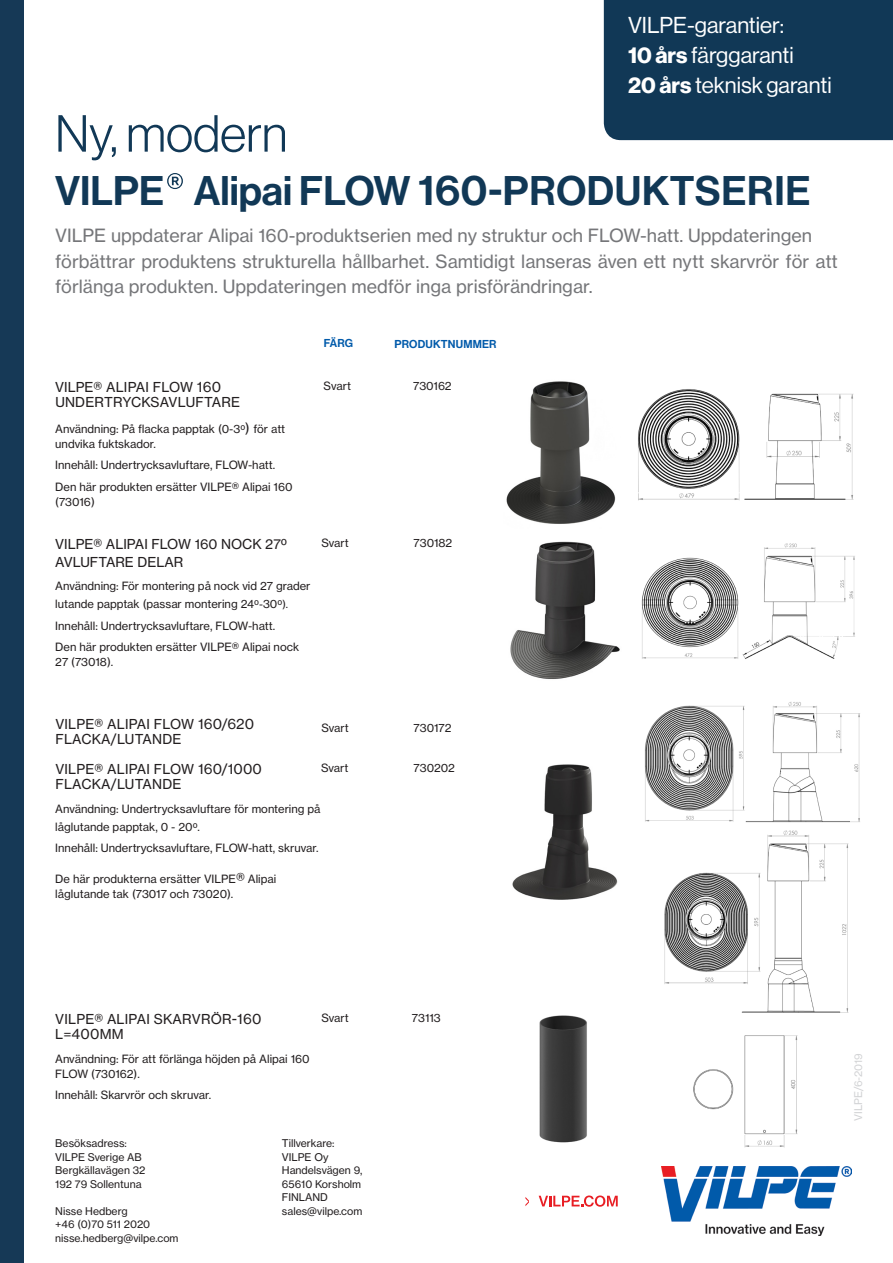
<style>
.page{position:relative;width:893px;height:1263px;background:#fff}
.page>*{position:absolute;margin:0;border:0;box-sizing:border-box;transform-origin:0 0}
.t1{font:51px "N Haas Grotesk DS Pro 45 Lt";color:#113856}
.t2{font:40.5px "N Haas Grotesk DS Pro 65 Md";letter-spacing:.005em;color:#113856}
.t3{font:22.5px "N Haas Grotesk DS Pro 55 Rg";color:#fff}
.t4{font:18px/25.5px "N Haas Grotesk TX Pro 55 Rg";color:#757679}
.Hinnaston_taulukon_k{font:13.5px/18px "N Haas Grotesk TX Pro 55 Rg";letter-spacing:.015em;color:#231f20}
.Hinnaston_taulukon_k-2{font:11.25px/15px "N Haas Grotesk TX Pro 55 Rg";color:#231f20}
.Otsikko_5_-_Klavika{font:11.25px "N Haas Grotesk DS Pro 65 Md";letter-spacing:.015em;color:#015aaa}
.Leipäteksti{font:10.5px/13.5px "N Haas Grotesk TX Pro 55 Rg";color:#231f20}
.Leipäteksti-2{font:10.5px "N Haas Grotesk TX Pro 55 Rg";color:#d2d3d5}
.s1{font-family:"N Haas Grotesk DS Pro 75 Bd"}
.s2{font-size:10.5px}
.s3{font-size:13.5px}
</style>
<div class="page">
<div style="left:0;top:0;width:24px;height:1263px;background:#163956"></div>
<img style="left:662px;top:1166px;width:190px;height:70px">
<img style="left:506px;top:381px;width:110px;height:143px">
<img style="left:510px;top:541px;width:110px;height:138px">
<img style="left:512px;top:764px;width:106px;height:136px">
<img style="left:645px;top:702px;width:215px;height:121px">
<img style="left:539px;top:1015px;width:48px;height:128px">
<img style="left:693px;top:1035px;width:105px;height:113px">
<img style="left:641px;top:543px;width:214px;height:116px">
<img style="left:638px;top:389px;width:216px;height:112px">
<svg style="left:167px;top:173px;width:16px;height:16px"></svg>
<svg style="left:539px;top:1195px;width:79px;height:12px"></svg>
<svg style="left:525px;top:1197px;width:4px;height:9px"></svg>
<div style="left:604px;top:0;width:289px;height:140px;background:#113856"></div>
<img style="left:664px;top:830px;width:185px;height:183px">
<p class="t3" style="left:628px;top:13px;width:158px">VILPE-garantier:</p>
<p class="t3" style="left:628px;top:43px;width:167px"><span class="s1">10 års</span> färggaranti</p>
<p class="t3" style="left:628px;top:73px;width:205px"><span class="s1">20 års</span> teknisk garanti</p>
<p class="t1" style="left:55px;top:105px;width:234px">Ny, modern</p>
<p class="t2" style="left:55px;top:167px;width:757px">VILPE Alipai FLOW 160-PRODUKTSERIE</p>
<p class="t4" style="left:55px;top:223px;width:758px">VILPE uppdaterar Alipai 160-produktserien med ny struktur och FLOW-hatt. Uppdateringen</p>
<p class="t4" style="left:55px;top:248px;width:784px">förbättrar produktens strukturella hållbarhet. Samtidigt lanseras även ett nytt skarvrör för att förlänga produkten. Uppdateringen medför inga prisförändringar.</p>
<p class="Otsikko_5_-_Klavika" style="left:324px;top:337px;width:31px">FÄRG</p>
<p class="Otsikko_5_-_Klavika" style="left:394px;top:337px;width:104px">PRODUKTNUMMER</p>
<p class="Hinnaston_taulukon_k" style="left:55px;top:378px;width:167px">VILPE® ALIPAI FLOW 160</p>
<p class="Hinnaston_taulukon_k" style="left:55px;top:393px;width:186px">UNDERTRYCKSAVLUFTARE</p>
<p class="Hinnaston_taulukon_k-2" style="left:55px;top:421px;width:231px">Användning: På flacka papptak (0-3<span class="s2">0</span><span class="s3">)</span> för att undvika fuktskador.</p>
<p class="Hinnaston_taulukon_k-2" style="left:55px;top:458px;width:221px">Innehåll: Undertrycksavluftare, FLOW-hatt.</p>
<p class="Hinnaston_taulukon_k-2" style="left:55px;top:479px;width:239px">Den här produkten ersätter VILPE® Alipai 160 (73016)</p>
<p class="Hinnaston_taulukon_k-2" style="left:324px;top:378px;width:29px">Svart</p>
<p class="Hinnaston_taulukon_k-2" style="left:413px;top:378px;width:40px">730162</p>
<p class="Hinnaston_taulukon_k" style="left:55px;top:535px;width:233px">VILPE® ALIPAI FLOW 160 NOCK 270<br>AVLUFTARE DELAR</p>
<p class="Hinnaston_taulukon_k-2" style="left:55px;top:577px;width:257px;line-height:18px">Användning: För montering på nock vid 27 grader lutande papptak (passar montering 24<span class="s2">0-</span>30<span class="s2">0).</span></p>
<p class="Hinnaston_taulukon_k-2" style="left:55px;top:618px;width:221px">Innehåll: Undertrycksavluftare, FLOW-hatt.</p>
<p class="Hinnaston_taulukon_k-2" style="left:55px;top:639px;width:245px">Den här produkten ersätter VILPE® Alipai nock<br>27 (73018).</p>
<p class="Hinnaston_taulukon_k-2" style="left:321px;top:535px;width:29px">Svart</p>
<p class="Hinnaston_taulukon_k-2" style="left:414px;top:535px;width:40px">730182</p>
<p class="Hinnaston_taulukon_k" style="left:55px;top:715px;width:200px">VILPE® ALIPAI FLOW 160/620</p>
<p class="Hinnaston_taulukon_k" style="left:55px;top:730px;width:128px">FLACKA/LUTANDE</p>
<p class="Hinnaston_taulukon_k" style="left:55px;top:760px;width:208px">VILPE® ALIPAI FLOW 160/1000</p>
<p class="Hinnaston_taulukon_k" style="left:55px;top:775px;width:128px">FLACKA/LUTANDE</p>
<p class="Hinnaston_taulukon_k-2" style="left:55px;top:799px;width:267px;line-height:18px">Användning: Undertrycksavluftare för montering på låglutande papptak, 0 - 20<span class="s2">0</span>.</p>
<p class="Hinnaston_taulukon_k-2" style="left:55px;top:840px;width:265px">Innehåll: Undertrycksavluftare, FLOW-hatt, skruvar.</p>
<p class="Hinnaston_taulukon_k-2" style="left:55px;top:871px;width:222px">De här produkterna ersätter VILPE<span class="s3">®</span> Alipai</p>
<p class="Hinnaston_taulukon_k-2" style="left:55px;top:886px;width:179px">låglutande tak (73017 och 73020).</p>
<p class="Hinnaston_taulukon_k-2" style="left:321px;top:720px;width:29px">Svart</p>
<p class="Hinnaston_taulukon_k-2" style="left:414px;top:720px;width:39px">730172</p>
<p class="Hinnaston_taulukon_k-2" style="left:321px;top:760px;width:29px">Svart</p>
<p class="Hinnaston_taulukon_k-2" style="left:414px;top:760px;width:43px">730202</p>
<p class="Hinnaston_taulukon_k" style="left:55px;top:1012px;width:208px;line-height:15px">VILPE® ALIPAI SKARVRÖR-160<br>L=400MM</p>
<p class="Hinnaston_taulukon_k-2" style="left:55px;top:1051px;width:256px">Användning: För att förlänga höjden på Alipai 160<br>FLOW (730162).</p>
<p class="Hinnaston_taulukon_k-2" style="left:55px;top:1087px;width:157px">Innehåll: Skarvrör och skruvar.</p>
<p class="Hinnaston_taulukon_k-2" style="left:321px;top:1011px;width:29px">Svart</p>
<p class="Hinnaston_taulukon_k-2" style="left:412px;top:1011px;width:30px">73113</p>
<p class="Leipäteksti" style="left:55px;top:1137px;width:73px">Besöksadress:</p>
<p class="Leipäteksti" style="left:55px;top:1150px;width:88px">VILPE Sverige AB</p>
<p class="Leipäteksti" style="left:55px;top:1164px;width:92px">Bergkällavägen 32</p>
<p class="Leipäteksti" style="left:55px;top:1177px;width:88px">192 79 Sollentuna</p>
<p class="Leipäteksti" style="left:55px;top:1204px;width:74px">Nisse Hedberg</p>
<p class="Leipäteksti" style="left:55px;top:1218px;width:97px">+46 (0)70 511 2020</p>
<p class="Leipäteksti" style="left:55px;top:1231px;width:125px">nisse.hedberg@vilpe.com</p>
<p class="Leipäteksti" style="left:282px;top:1137px;width:54px">Tillverkare:</p>
<p class="Leipäteksti" style="left:282px;top:1150px;width:48px">VILPE Oy</p>
<p class="Leipäteksti" style="left:282px;top:1164px;width:82px">Handelsvägen 9,<br>65610 Korsholm</p>
<p class="Leipäteksti" style="left:282px;top:1191px;width:48px">FINLAND</p>
<p class="Leipäteksti" style="left:282px;top:1204px;width:82px">sales@vilpe.com</p>
<p class="Leipäteksti-2" style="left:852px;top:1121px;width:70px;rotate:-90deg">VILPE/6-2019</p>
</div>
